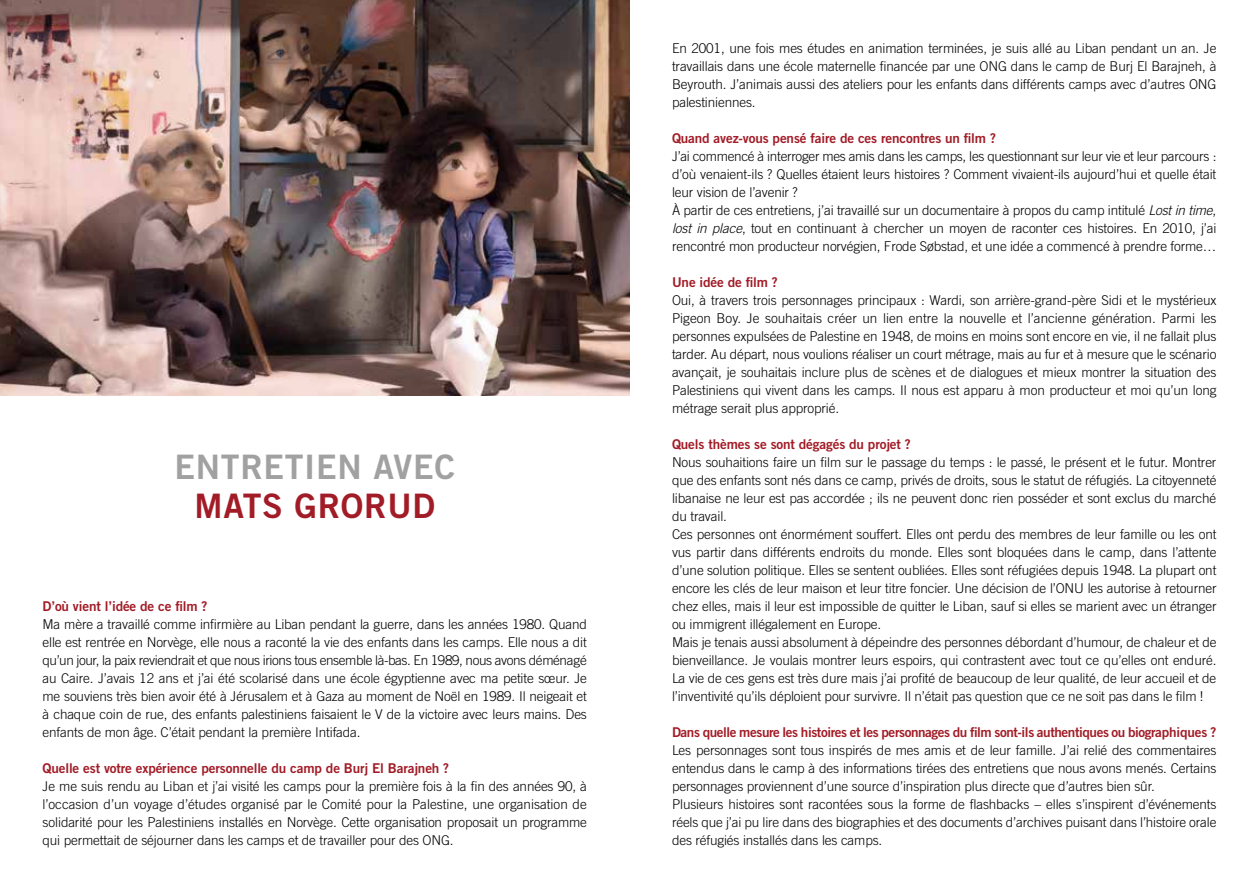
<style>
.page{position:relative;width:1259px;height:893px;background:#fff}
.page>*{position:absolute;margin:0;border:0;box-sizing:border-box;transform-origin:0 0}
.t1{font:33.75px "Trade Gothic Bold Two";letter-spacing:.02em;color:#a1a1a1}
.t2{font:33.75px "Trade Gothic Bold Two";letter-spacing:.02em;color:#a21c27}
.t3{font:300 13.5px/18px "Trade Gothic";letter-spacing:-.01em;color:#000;text-align:justify}
.t4{font:13.5px "Trade Gothic Bold Two";letter-spacing:-.01em;color:#a21c27}
.t5{font:13.5px "Trade Gothic Bold Two";letter-spacing:-.03em;color:#a21c27}
.s1{font-style:italic}
</style>
<div class="page">
<img style="left:0;top:0;width:629px;height:395px">
<h1 class="t1" style="left:174px;top:446px;width:282px">ENTRETIEN AVEC</h1>
<h1 class="t2" style="left:195px;top:485px;width:242px">MATS GRORUD</h1>
<p class="t4" style="left:43px;top:597px;width:166px">D’où vient l’idée de ce film ?</p>
<p class="t3" style="left:43px;top:614px;width:546px">Ma mère a travaillé comme infirmière au Liban pendant la guerre, dans les années 1980. Quand elle est rentrée en Norvège, elle nous a raconté la vie des enfants dans les camps. Elle nous a dit qu’un jour, la paix reviendrait et que nous irions tous ensemble là-bas. En 1989, nous avons déménagé au Caire. J’avais 12 ans et j’ai été scolarisé dans une école égyptienne avec ma petite sœur. Je me souviens très bien avoir été à Jérusalem et à Gaza au moment de Noël en 1989. Il neigeait et à chaque coin de rue, des enfants palestiniens faisaient le V de la victoire avec leurs mains. Des enfants de mon âge. C’était pendant la première Intifada.</p>
<p class="t4" style="left:43px;top:759px;width:408px">Quelle est votre expérience personnelle du camp de Burj El Barajneh ?</p>
<p class="t3" style="left:43px;top:776px;width:546px">Je me suis rendu au Liban et j’ai visité les camps pour la première fois à la fin des années 90, à l’occasion d’un voyage d’études organisé par le Comité pour la Palestine, une organisation de solidarité pour les Palestiniens installés en Norvège. Cette organisation proposait un programme qui permettait de séjourner dans les camps et de travailler pour des ONG.</p>
<p class="t3" style="left:672px;top:39px;width:546px">En 2001, une fois mes études en animation terminées, je suis allé au Liban pendant un an. Je travaillais dans une école maternelle financée par une ONG dans le camp de Burj El Barajneh, à Beyrouth. J’animais aussi des ateliers pour les enfants dans différents camps avec d’autres ONG palestiniennes.</p>
<p class="t4" style="left:672px;top:130px;width:325px">Quand avez-vous pensé faire de ces rencontres un film ?</p>
<p class="t3" style="left:672px;top:147px;width:546px;text-align:left">J’ai commencé à interroger mes amis dans les camps, les questionnant sur leur vie et leur parcours : d’où venaient-ils ? Quelles étaient leurs histoires ? Comment vivaient-ils aujourd’hui et quelle était leur vision de l’avenir ?<br>À partir de ces entretiens, j’ai travaillé sur un documentaire à propos du camp intitulé <span class="s1">Lost in time</span>, <span class="s1">lost in place</span>, tout en continuant à chercher un moyen de raconter ces histoires. En 2010, j’ai rencontré mon producteur norvégien, Frode Søbstad, et une idée a commencé à prendre forme…</p>
<p class="t4" style="left:672px;top:274px;width:107px">Une idée de film ?</p>
<p class="t3" style="left:672px;top:291px;width:546px">Oui, à travers trois personnages principaux : Wardi, son arrière-grand-père Sidi et le mystérieux Pigeon Boy. Je souhaitais créer un lien entre la nouvelle et l’ancienne génération. Parmi les personnes expulsées de Palestine en 1948, de moins en moins sont encore en vie, il ne fallait plus tarder. Au départ, nous voulions réaliser un court métrage, mais au fur et à mesure que le scénario avançait, je souhaitais inclure plus de scènes et de dialogues et mieux montrer la situation des Palestiniens qui vivent dans les camps. Il nous est apparu à mon producteur et moi qu’un long métrage serait plus approprié.</p>
<p class="t4" style="left:672px;top:436px;width:240px">Quels thèmes se sont dégagés du projet ?</p>
<p class="t3" style="left:672px;top:453px;width:546px;text-align:left">Nous souhaitions faire un film sur le passage du temps : le passé, le présent et le futur. Montrer que des enfants sont nés dans ce camp, privés de droits, sous le statut de réfugiés. La citoyenneté libanaise ne leur est pas accordée ; ils ne peuvent donc rien posséder et sont exclus du marché du travail.<br>Ces personnes ont énormément souffert. Elles ont perdu des membres de leur famille ou les ont vus partir dans différents endroits du monde. Elles sont bloquées dans le camp, dans l’attente d’une solution politique. Elles se sentent oubliées. Elles sont réfugiées depuis 1948. La plupart ont encore les clés de leur maison et leur titre foncier. Une décision de l’ONU les autorise à retourner chez elles, mais il leur est impossible de quitter le Liban, sauf si elles se marient avec un étranger ou immigrent illégalement en Europe.<br>Mais je tenais aussi absolument à dépeindre des personnes débordant d’humour, de chaleur et de bienveillance. Je voulais montrer leurs espoirs, qui contrastent avec tout ce qu’elles ont enduré.<br>La vie de ces gens est très dure mais j’ai profité de beaucoup de leur qualité, de leur accueil et de l’inventivité qu’ils déploient pour survivre. Il n’était pas question que ce ne soit pas dans le film !</p>
<p class="t5" style="left:672px;top:724px;width:546px">Dans quelle mesure les histoires et les personnages du film sont-ils authentiques ou biographiques ?</p>
<p class="t3" style="left:672px;top:741px;width:546px;text-align:left">Les personnages sont tous inspirés de mes amis et de leur famille. J’ai relié des commentaires entendus dans le camp à des informations tirées des entretiens que nous avons menés. Certains personnages proviennent d’une source d’inspiration plus directe que d’autres bien sûr.<br>Plusieurs histoires sont racontées sous la forme de flashbacks – elles s’inspirent d’événements réels que j’ai pu lire dans des biographies et des documents d’archives puisant dans l’histoire orale des réfugiés installés dans les camps.</p>
</div>
